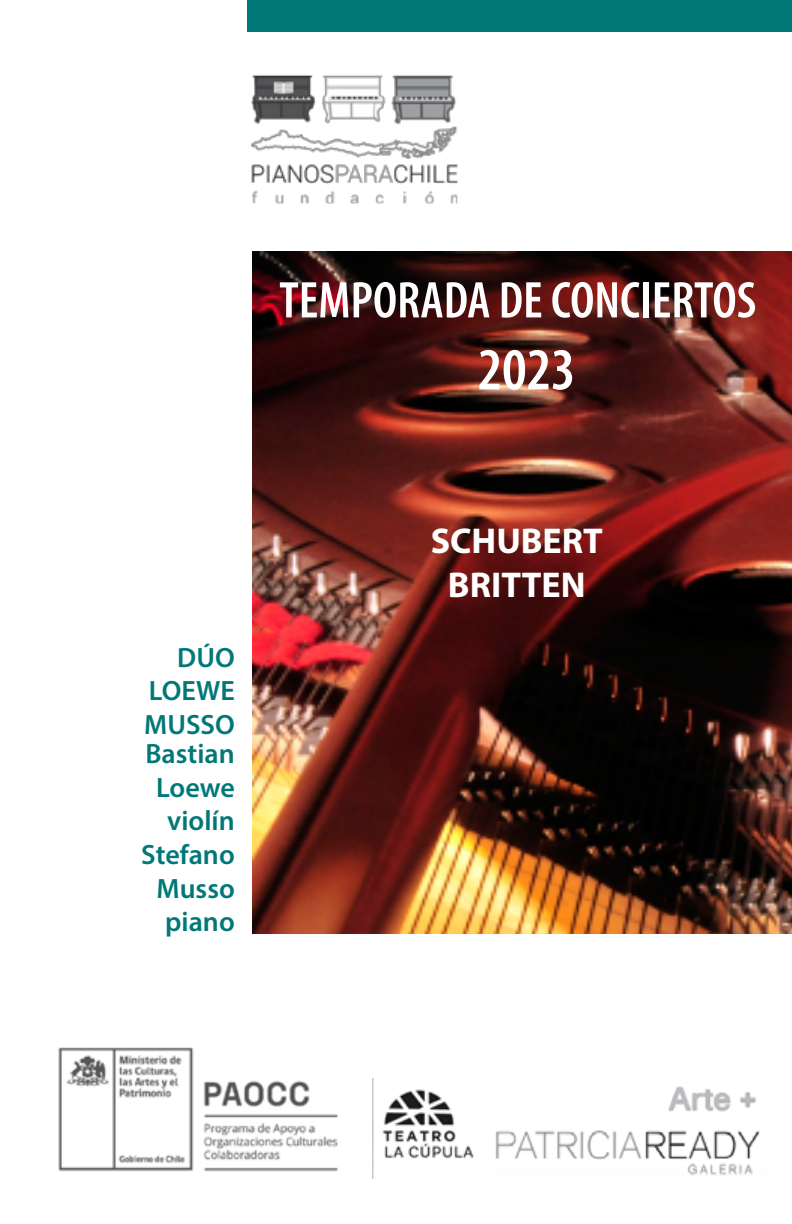
<style>
.page{position:relative;width:792px;height:1224px;background:#fff}
.page>*{position:absolute;margin:0;border:0;box-sizing:border-box;transform-origin:0 0}
.t1{font:600 condensed 60px "Myriad Pro";color:#fff}
.t2{font:600 condensed 52px "Myriad Pro";color:#fff}
.t3{font:700 36px/43.2px "Myriad Pro";color:#fff;text-align:center}
.t4{font:600 28px/33.6px "Myriad Pro";color:#007877;text-align:right}
</style>
<div class="page">
<div style="left:247px;top:0;width:545px;height:32px;background:#007877"></div>
<img style="left:252px;top:251px;width:540px;height:683px">
<img style="left:58px;top:1047px;width:280px;height:125px">
<img style="left:250px;top:75px;width:208px;height:129px">
<img style="left:373px;top:1079px;width:101px;height:99px">
<img style="left:495px;top:1130px;width:265px;height:46px">
<img style="left:668px;top:1086px;width:88px;height:26px">
<h2 class="t2" style="left:279px;top:268px;width:479px">TEMPORADA DE CONCIERTOS</h2>
<h1 class="t1" style="left:478px;top:333px;width:99px">2023</h1>
<p class="t4" style="left:144px;top:640px;width:92px;text-align:justify;text-indent:33px">DÚO LOEWE MUSSO</p>
<p class="t4" style="left:141px;top:736px;width:95px">Bastian<br>Loewe violín<br>Stefano<br>Musso piano</p>
<p class="t3" style="left:431px;top:520px;width:174px">SCHUBERT<br>BRITTEN</p>
</div>
